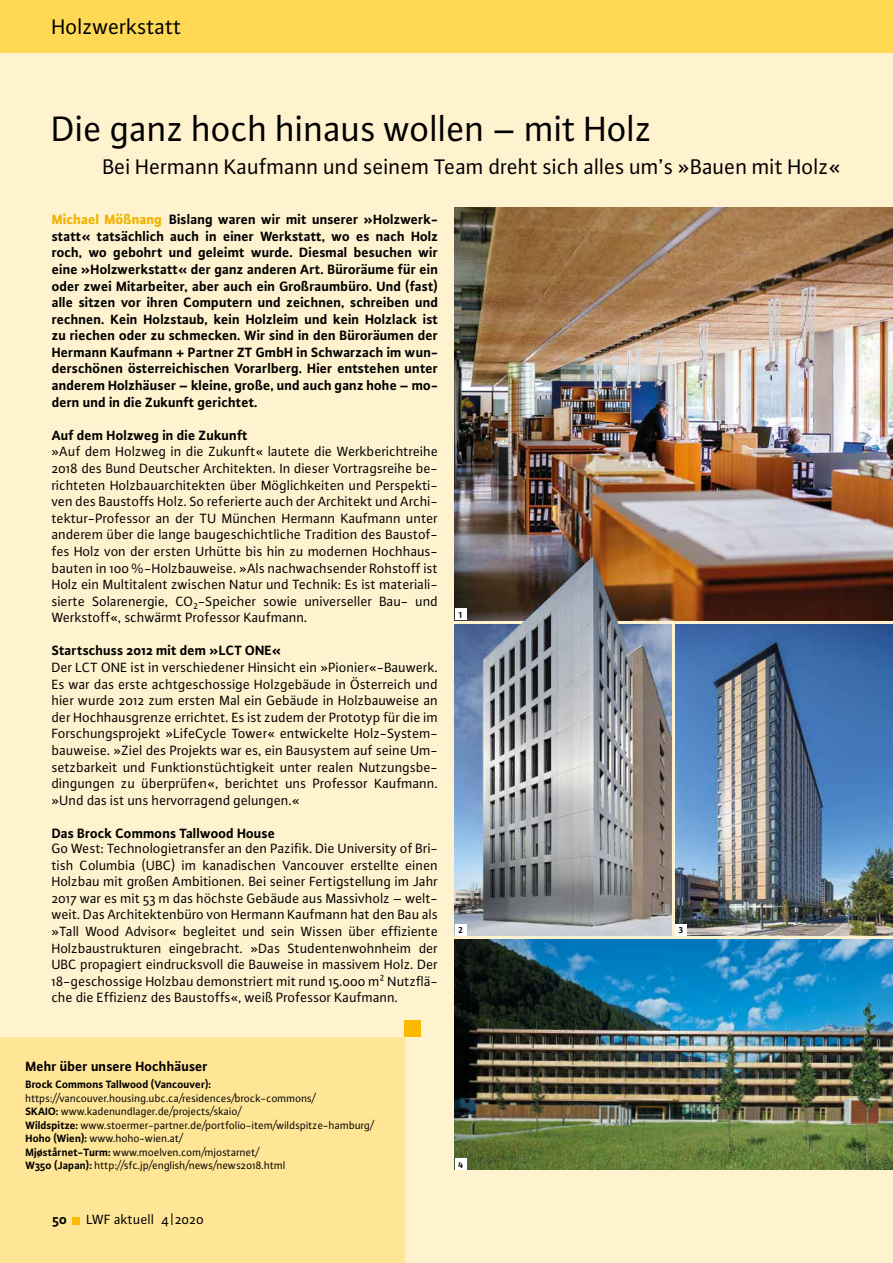
<style>
.page{position:relative;width:893px;height:1263px;background:#fff2ce}
.page>*{position:absolute;margin:0;border:0;box-sizing:border-box;transform-origin:0 0}
.t1{font:37.5px "Plus Sans Pro";letter-spacing:-.005em;color:#000}
.t2{font:22.5px "Plus Sans Pro";letter-spacing:-.005em;color:#000}
.t3{font:14.25px/16.6px "Plus Sans Pro";color:#000;text-align:justify}
.t4{font:700 14.25px/16.6px "Plus Sans Pro";color:#000;text-align:justify}
.t5{font:11.25px/13.5px "Plus Sans Pro";letter-spacing:-.005em;color:#000}
.t6{font:700 11.25px "Plus Sans Pro";letter-spacing:-.005em;color:#000}
.t7{font:700 9px "Plus Sans Pro";color:#000}
.s1{font-weight:800;color:#f1b300}
.s2{font-weight:700}
</style>
<div class="page">
<div style="left:0;top:0;width:893px;height:53px;background:#ffd854"></div>
<div style="left:0;top:1037px;width:404px;height:226px;background:#ffe596"></div>
<img style="left:455px;top:624px;width:216px;height:311px">
<img style="left:455px;top:208px;width:438px;height:412px">
<img style="left:675px;top:624px;width:218px;height:311px">
<img style="left:455px;top:940px;width:438px;height:230px">
<div style="left:455px;top:608px;width:12px;height:12px;background:#fff"></div>
<div style="left:455px;top:924px;width:12px;height:11px;background:#fff"></div>
<div style="left:675px;top:924px;width:12px;height:11px;background:#fff"></div>
<div style="left:455px;top:1158px;width:12px;height:12px;background:#fff"></div>
<div style="left:72px;top:1217px;width:7px;height:7px;background:#fbba00"></div>
<div style="left:404px;top:1020px;width:17px;height:17px;background:#fbba00"></div>
<img style="left:483px;top:556px;width:188px;height:183px">
<h2 class="t2" style="left:52px;top:12px;width:131px">Holzwerkstatt</h2>
<h1 class="t1" style="left:52px;top:104px;width:602px">Die ganz hoch hinaus wollen – mit Holz</h1>
<h2 class="t2" style="left:103px;top:152px;width:740px">Bei Hermann Kaufmann und seinem Team dreht sich alles um’s »Bauen mit Holz«</h2>
<p class="t4" style="left:52px;top:210px;width:388px"><span class="s1">Michael Mößnang</span> Bislang waren wir mit unserer »Holzwerk&shy;statt« tatsächlich auch in einer Werkstatt, wo es nach Holz roch, wo gebohrt und geleimt wurde. Diesmal besuchen wir eine »Holzwerkstatt« der ganz anderen Art. Büroräume für ein oder zwei Mitarbeiter, aber auch ein Großraumbüro. Und (fast) alle sitzen vor ihren Computern und zeichnen, schreiben und rechnen. Kein Holzstaub, kein Holzleim und kein Holzlack ist zu riechen oder zu schmecken. Wir sind in den Büroräumen der Hermann Kaufmann + Partner ZT GmbH in Schwarzach im wun&shy;derschönen österreichischen Vorarlberg. Hier entstehen unter anderem Holzhäuser – kleine, große, und auch ganz hohe – mo&shy;dern und in die Zukunft gerichtet.</p>
<p class="t4" style="left:52px;top:426px;width:197px">Auf dem Holzweg in die Zukunft</p>
<p class="t3" style="left:52px;top:443px;width:388px">»Auf dem Holzweg in die Zukunft« lautete die Werkberichtreihe 2018 des Bund Deutscher Architekten. In dieser Vortragsreihe be&shy;richteten Holzbauarchitekten über Möglichkeiten und Perspekti&shy;ven des Baustoffs Holz. So referierte auch der Architekt und Archi&shy;tektur-Professor an der TU München Hermann Kaufmann unter anderem über die lange baugeschichtliche Tradition des Baustof&shy;fes Holz von der ersten Urhütte bis hin zu modernen Hochhaus&shy;bauten in 100%-Holzbauweise. »Als nachwachsender Rohstoff ist Holz ein Multitalent zwischen Natur und Technik: Es ist materiali&shy;sierte Solarenergie, CO2-Speicher sowie universeller Bau- und Werkstoff«, schwärmt Professor Kaufmann.</p>
<p class="t4" style="left:52px;top:641px;width:231px">Startschuss 2012 mit dem »LCT ONE«</p>
<p class="t3" style="left:52px;top:658px;width:388px">Der LCT ONE ist in verschiedener Hinsicht ein »Pionier«-Bauwerk.<br>Es war das erste achtgeschossige Holzgebäude in Österreich und hier wurde 2012 zum ersten Mal ein Gebäude in Holzbauweise an der Hochhausgrenze errichtet. Es ist zudem der Prototyp für die im Forschungsprojekt »LifeCycle Tower« entwickelte Holz-System&shy;bauweise. »Ziel des Projekts war es, ein Bausystem auf seine Um&shy;setzbarkeit und Funktionstüchtigkeit unter realen Nutzungsbe&shy;dingungen zu überprüfen«, berichtet uns Professor Kaufmann. »Und das ist uns hervorragend gelungen.«</p>
<p class="t4" style="left:52px;top:824px;width:225px">Das Brock Commons Tallwood House</p>
<p class="t3" style="left:52px;top:839px;width:388px">Go West: Technologietransfer an den Pazifik. Die University of Bri&shy;tish Columbia (UBC) im kanadischen Vancouver erstellte einen Holzbau mit großen Ambitionen. Bei seiner Fertigstellung im Jahr 2017 war es mit 53 m das höchste Gebäude aus Massivholz – welt&shy;weit. Das Architektenbüro von Hermann Kaufmann hat den Bau als »Tall Wood Advisor« begleitet und sein Wissen über effiziente Holzbaustrukturen eingebracht. »Das Studentenwohnheim der UBC propagiert eindrucksvoll die Bauweise in massivem Holz. Der 18-geschossige Holzbau demonstriert mit rund 15.000 m² Nutzflä&shy;che die Effizienz des Baustoffs«, weiß Professor Kaufmann.</p>
<p class="t7" style="left:459px;top:608px;width:5px">1</p>
<p class="t7" style="left:458px;top:923px;width:6px">2</p>
<p class="t7" style="left:679px;top:923px;width:6px">3</p>
<p class="t4" style="left:26px;top:1056px;width:184px">Mehr über unsere Hochhäuser</p>
<p class="t6" style="left:26px;top:1076px;width:187px">Brock Commons Tallwood (Vancouver):</p>
<p class="t5" style="left:26px;top:1091px;width:350px">https://vancouver.housing.ubc.ca/residences/brock-commons/<br><span class="s2">SKAIO:</span> www.kadenundlager.de/projects/skaio/<br><span class="s2">Wildspitze:</span> www.stoermer-partner.de/portfolio-item/wildspitze-hamburg/ <span class="s2">Hoho (Wien):</span> www.hoho-wien.at/<br><span class="s2">Mjøstårnet-Turm:</span> www.moelven.com/mjostarnet/<br><span class="s2">W350 (Japan):</span> http://sfc.jp/english/news/news2018.html</p>
<p class="t4" style="left:52px;top:1210px;width:16px">50</p>
<p class="t3" style="left:86px;top:1210px;width:119px">LWF aktuell 4|2020</p>
<p class="t7" style="left:458px;top:1158px;width:7px">4</p>
</div>
